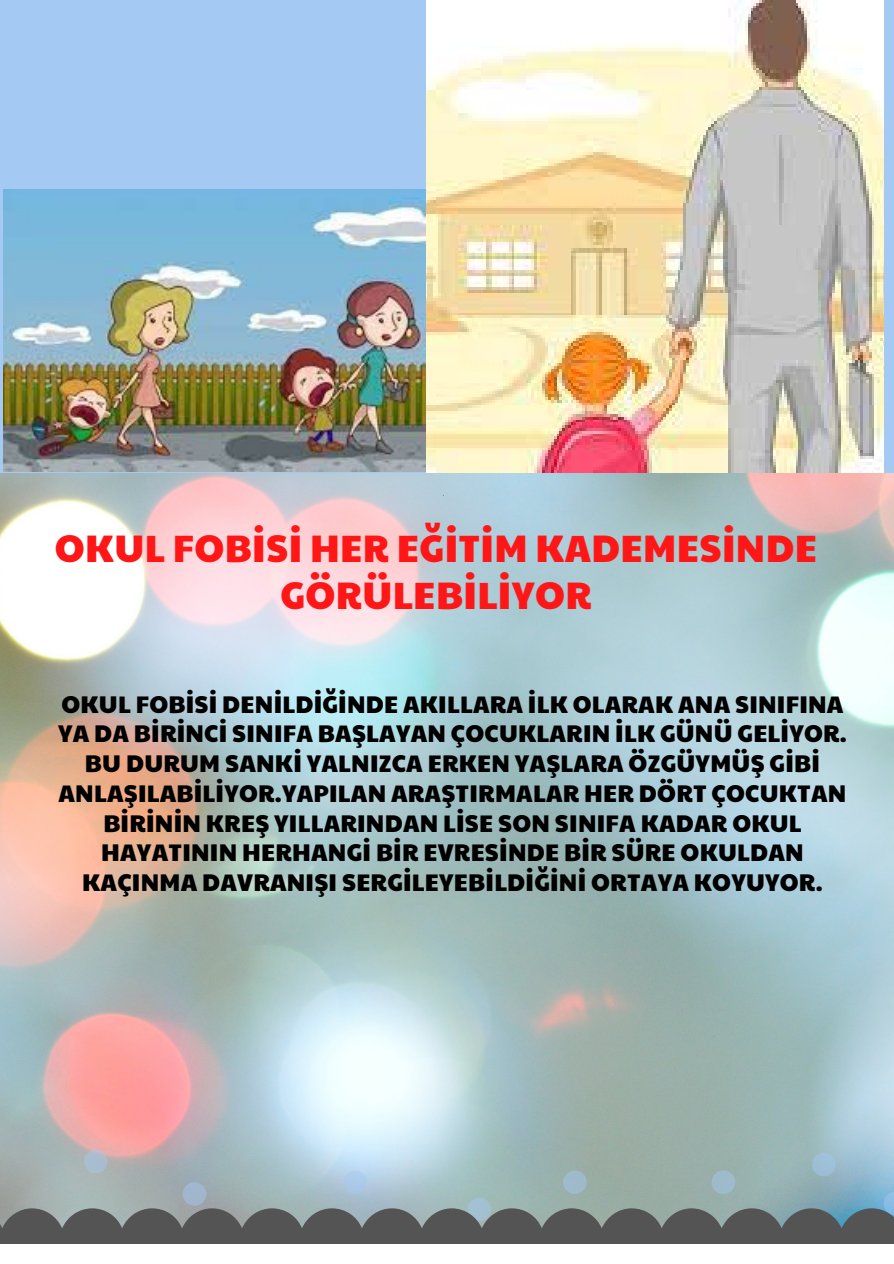
<style>
.page{position:relative;width:894px;height:1264px;background:#fff}
.page>*{position:absolute;margin:0;border:0;box-sizing:border-box;transform-origin:0 0}
.t1{font:37.5px/47.2px "Paytone One";letter-spacing:.01em;color:#ff1616;text-align:center}
.t2{font:23.7px/29.7px "Paytone One";letter-spacing:.01em;color:#000;text-align:center}
.t3{font:9.3px "Quicksand";color:#545454}
</style>
<div class="page">
<img style="left:0;top:472px;width:893px;height:736px">
<div style="left:0;top:0;width:893px;height:472px;background:#a4c9f2"></div>
<svg style="left:343px;top:1170px;width:24px;height:23px"></svg>
<svg style="left:183px;top:1182px;width:23px;height:23px"></svg>
<svg style="left:883px;top:1191px;width:10px;height:17px"></svg>
<svg style="left:563px;top:1170px;width:23px;height:23px"></svg>
<svg style="left:811px;top:1152px;width:24px;height:24px"></svg>
<svg style="left:84px;top:1149px;width:23px;height:24px"></svg>
<svg style="left:711px;top:1170px;width:24px;height:23px"></svg>
<svg style="left:467px;top:1197px;width:24px;height:11px"></svg>
<svg style="left:0;top:1208px;width:893px;height:36px;background:#5f6263"></svg>
<img style="left:3px;top:189px;width:423px;height:282px">
<img style="left:426px;top:0;width:456px;height:472px">
<p class="t3" style="left:443px;top:486px;width:3px">.</p>
<p class="t1" style="left:55px;top:522px;width:763px">OKUL FOBİSİ HER EĞİTİM KADEMESİNDE<br>GÖRÜLEBİLİYOR</p>
<p class="t2" style="left:58px;top:688px;width:790px">OKUL FOBİSİ DENİLDİĞİNDE AKILLARA İLK OLARAK ANA SINIFINA YA DA BİRİNCİ SINIFA BAŞLAYAN ÇOCUKLARIN İLK GÜNÜ GELİYOR.<br>BU DURUM SANKİ YALNIZCA ERKEN YAŞLARA ÖZGÜYMÜŞ GİBİ ANLAŞILABİLİYOR.YAPILAN ARAŞTIRMALAR HER DÖRT ÇOCUKTAN BİRİNİN KREŞ YILLARINDAN LİSE SON SINIFA KADAR OKUL HAYATININ HERHANGİ BİR EVRESİNDE BİR SÜRE OKULDAN KAÇINMA DAVRANIŞI SERGİLEYEBİLDİĞİNİ ORTAYA KOYUYOR.</p>
</div>
